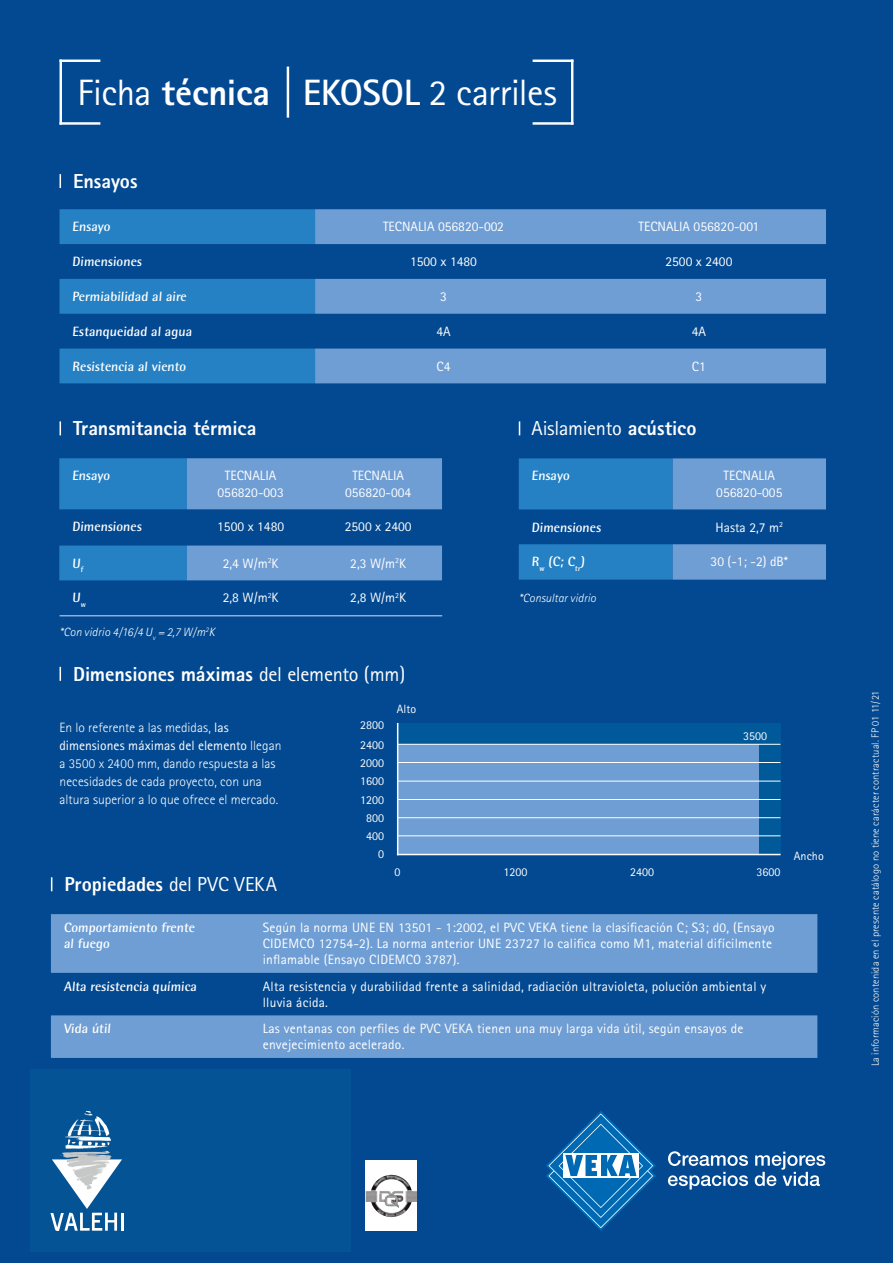
<style>
.page{position:relative;width:893px;height:1263px;background:#034991}
.page>*{position:absolute;margin:0;border:0;box-sizing:border-box;transform-origin:0 0}
.t1{font:36.75px "Rotis Sans Serif";letter-spacing:-.005em;color:#fff}
.t2{font:800 36.75px "Rotis Sans Serif";color:#fff}
.t3{font:800 20.25px "Rotis Sans Serif";letter-spacing:-.005em;color:#fff}
.t4{font:20.25px "Rotis Sans Serif";letter-spacing:-.015em;color:#fff}
.t5{font:13.5px/16.2px "Rotis Sans Serif";letter-spacing:.015em;color:#fff;text-align:center}
.t6{font:700 13.5px/16.2px "Rotis Semi Sans";color:#fff}
.t7{font:300 13.5px/18px "Rotis Sans Serif";letter-spacing:.005em;color:#fff}
.t8{font:12px/18.1px "Rotis Sans Serif";color:#fff;text-align:right}
.t9{font:italic 300 12px "Rotis Sans Serif";letter-spacing:.005em;color:#fff}
.t10{font:300 10.5px "Rotis Sans Serif";letter-spacing:.015em;color:#fff}
.s1{font-weight:400}
.s2{font-weight:700}
.s3{font-weight:800}
</style>
<div class="page">
<svg style="left:519px;top:458px;width:307px;height:122px"></svg>
<svg style="left:519px;top:421px;width:1px;height:14px"></svg>
<svg style="left:59px;top:458px;width:383px;height:122px"></svg>
<hr style="left:60px;top:615px;width:382px;height:1px;background:#d3ddf2">
<svg style="left:60px;top:421px;width:1px;height:14px"></svg>
<svg style="left:60px;top:209px;width:255px;height:174px"></svg>
<svg style="left:315px;top:209px;width:511px;height:174px;fill:#6f9ed4"></svg>
<svg style="left:60px;top:174px;width:1px;height:14px"></svg>
<svg style="left:51px;top:877px;width:1px;height:14px"></svg>
<svg style="left:51px;top:914px;width:766px;height:144px;fill:#6f9ed4"></svg>
<svg style="left:60px;top:667px;width:1px;height:14px"></svg>
<hr style="left:60px;top:60px;width:2px;height:65px;background:#fff">
<hr style="left:60px;top:122px;width:40px;height:3px;background:#fff">
<hr style="left:60px;top:60px;width:40px;height:2px;background:#fff">
<hr style="left:287px;top:67px;width:2px;height:51px;background:#fff">
<hr style="left:571px;top:60px;width:2px;height:65px;background:#fff">
<hr style="left:533px;top:122px;width:40px;height:3px;background:#fff">
<hr style="left:533px;top:60px;width:40px;height:2px;background:#fff">
<svg style="left:366px;top:1161px;width:51px;height:70px;background:#dedede"></svg>
<img style="left:373px;top:1175px;width:19px;height:10px">
<div style="left:397px;top:723px;width:383px;height:131px;background:#005a9a"></div>
<div style="left:397px;top:744px;width:362px;height:110px;background:#6f9ed4"></div>
<hr style="left:397px;top:723px;width:1px;height:132px;background:#fff">
<hr style="left:397px;top:854px;width:384px;height:1px;background:#fff">
<hr style="left:397px;top:762px;width:383px;height:1px;background:#fff">
<hr style="left:397px;top:744px;width:383px;height:1px;background:#fff">
<hr style="left:397px;top:781px;width:383px;height:1px;background:#fff">
<hr style="left:397px;top:799px;width:383px;height:1px;background:#fff">
<hr style="left:397px;top:817px;width:383px;height:1px;background:#fff">
<hr style="left:397px;top:835px;width:383px;height:1px;background:#fff">
<svg style="left:546px;top:1111px;width:110px;height:120px"></svg>
<svg style="left:668px;top:1151px;width:157px;height:38px"></svg>
<div style="left:31px;top:1069px;width:320px;height:183px;background:#035395"></div>
<img style="left:65px;top:1111px;width:46px;height:38px">
<img style="left:60px;top:1150px;width:52px;height:9px">
<svg style="left:50px;top:1159px;width:74px;height:72px"></svg>
<h1 class="t2" style="left:78px;top:69px;width:194px"><span class="s1">Ficha</span> técnica</h1>
<h1 class="t1" style="left:303px;top:71px;width:255px"><span class="s2">EKOSOL</span> 2 carriles</h1>
<h2 class="t3" style="left:73px;top:168px;width:66px">Ensayos</h2>
<p class="t6" style="left:72px;top:218px;width:41px">Ensayo</p>
<p class="t5" style="left:383px;top:219px;width:122px">TECNALIA 056820-002</p>
<p class="t5" style="left:639px;top:219px;width:122px">TECNALIA 056820-001</p>
<p class="t6" style="left:72px;top:253px;width:73px">Dimensiones</p>
<p class="t5" style="left:410px;top:253px;width:68px">1500 x 1480</p>
<p class="t5" style="left:665px;top:253px;width:68px">2500 x 2400</p>
<p class="t6" style="left:72px;top:288px;width:117px">Permiabilidad al aire</p>
<p class="t5" style="left:440px;top:288px;width:8px">3</p>
<p class="t5" style="left:696px;top:288px;width:8px">3</p>
<p class="t6" style="left:72px;top:323px;width:122px">Estanqueidad al agua</p>
<p class="t5" style="left:436px;top:323px;width:16px">4A</p>
<p class="t5" style="left:692px;top:323px;width:16px">4A</p>
<p class="t6" style="left:72px;top:358px;width:117px">Resistencia al viento</p>
<p class="t5" style="left:436px;top:358px;width:15px">C4</p>
<p class="t5" style="left:692px;top:358px;width:15px">C1</p>
<h2 class="t3" style="left:73px;top:416px;width:185px">Transmitancia térmica</h2>
<p class="t6" style="left:72px;top:467px;width:41px">Ensayo</p>
<p class="t5" style="left:218px;top:468px;width:68px">TECNALIA<br>056820-003</p>
<p class="t5" style="left:345px;top:468px;width:68px">TECNALIA<br>056820-004</p>
<p class="t6" style="left:72px;top:518px;width:73px">Dimensiones</p>
<p class="t5" style="left:217px;top:519px;width:68px">1500 x 1480</p>
<p class="t5" style="left:345px;top:519px;width:68px">2500 x 2400</p>
<p class="t6" style="left:72px;top:555px;width:13px">U<sub>f</sub></p>
<p class="t5" style="left:223px;top:555px;width:57px">2,4 W/m<sup>2</sup>K</p>
<p class="t5" style="left:350px;top:555px;width:57px">2,3 W/m<sup>2</sup>K</p>
<p class="t6" style="left:72px;top:590px;width:16px">U<sub>w</sub></p>
<p class="t5" style="left:223px;top:590px;width:57px">2,8 W/m<sup>2</sup>K</p>
<p class="t5" style="left:350px;top:590px;width:57px">2,8 W/m<sup>2</sup>K</p>
<p class="t9" style="left:60px;top:625px;width:157px">*Con vidrio 4/16/4 U<sub>v</sub> = 2,7 W/m<sup>2</sup>K</p>
<h2 class="t3" style="left:73px;top:661px;width:334px">Dimensiones máximas <span class="s1">del elemento (mm)</span></h2>
<p class="t7" style="left:60px;top:718px;width:223px">En lo referente a las medidas, <span class="s1">las dimensiones máximas del elemento</span> llegan a 3500 x 2400 mm, dando respuesta a las necesidades de cada proyecto, con una altura superior a lo que ofrece el mercado.</p>
<p class="t8" style="left:397px;top:700px;width:21px">Alto</p>
<p class="t8" style="left:360px;top:716px;width:26px">2800</p>
<p class="t8" style="left:360px;top:736px;width:26px">2400</p>
<p class="t8" style="left:360px;top:754px;width:25px">2000<br>1600<br>1200<br>800<br>400<br>0</p>
<h2 class="t4" style="left:531px;top:417px;width:167px">Aislamiento <span class="s3">acústico</span></h2>
<p class="t6" style="left:531px;top:468px;width:41px">Ensayo</p>
<p class="t5" style="left:716px;top:468px;width:68px">TECNALIA<br>056820-005</p>
<p class="t6" style="left:531px;top:519px;width:73px">Dimensiones</p>
<p class="t5" style="left:716px;top:519px;width:69px">Hasta 2,7 m<sup>2</sup></p>
<p class="t6" style="left:531px;top:553px;width:56px">R<sub>w</sub> (C; C<sub>tr</sub>)</p>
<p class="t5" style="left:711px;top:554px;width:79px">30 (-1; -2) dB*</p>
<p class="t9" style="left:519px;top:591px;width:79px">*Consultar vidrio</p>
<p class="t8" style="left:743px;top:726px;width:25px">3500</p>
<p class="t8" style="left:794px;top:846px;width:32px">Ancho</p>
<p class="t8" style="left:395px;top:863px;width:7px">0</p>
<p class="t8" style="left:503px;top:863px;width:25px">1200</p>
<p class="t8" style="left:630px;top:863px;width:25px">2400</p>
<p class="t8" style="left:756px;top:863px;width:25px">3600</p>
<h2 class="t3" style="left:64px;top:871px;width:214px">Propiedades <span class="s1">del PVC VEKA</span></h2>
<p class="t6" style="left:64px;top:919px;width:134px">Comportamiento frente al fuego</p>
<p class="t5" style="left:263px;top:919px;width:513px;text-align:left">Según la norma UNE EN 13501 - 1:2002, el PVC VEKA tiene la clasificación C; S3; d0, (Ensayo<br>CIDEMCO 12754-2). La norma anterior UNE 23727 lo califica como M1, material difícilmente inflamable (Ensayo CIDEMCO 3787).</p>
<p class="t6" style="left:64px;top:978px;width:136px">Alta resistencia química</p>
<p class="t5" style="left:263px;top:978px;width:505px;text-align:left">Alta resistencia y durabilidad frente a salinidad, radiación ultravioleta, polución ambiental y lluvia ácida.</p>
<p class="t6" style="left:64px;top:1020px;width:50px">Vida útil</p>
<p class="t5" style="left:263px;top:1020px;width:482px;text-align:left">Las ventanas con perfiles de PVC VEKA tienen una muy larga vida útil, según ensayos de envejecimiento acelerado.</p>
<p class="t10" style="left:869px;top:1066px;width:377px;rotate:-90deg">La información contenida en el presente catálogo no tiene carácter contractual. FP 01 11/21</p>
</div>
